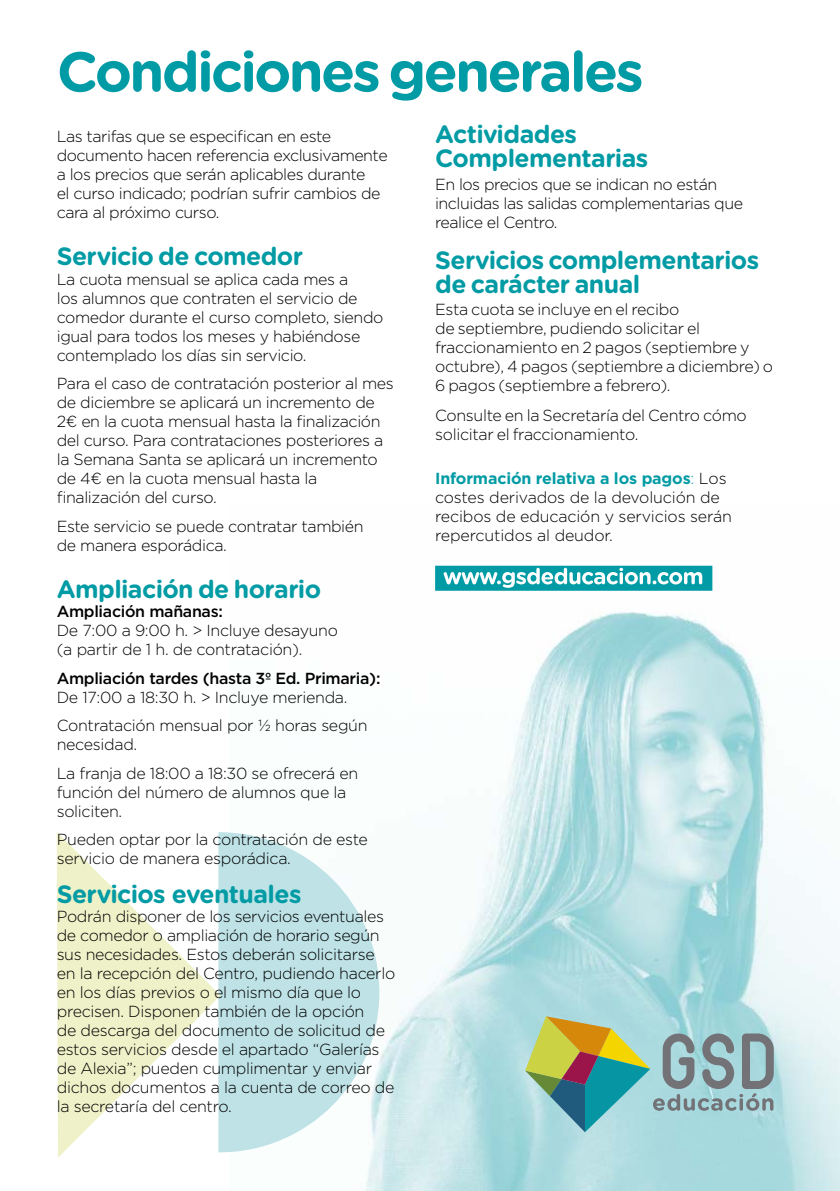
<style>
.page{position:relative;width:840px;height:1191px;background:#fff}
.page>*{position:absolute;margin:0;border:0;box-sizing:border-box;transform-origin:0 0}
.t1{font:700 56px "Gotham Rounded";letter-spacing:-.05em;color:#009ba4}
.t2{font:700 25px/24px "Gotham Rounded";letter-spacing:-.025em;color:#009ba4}
.t3{font:300 16px/19px "Gotham";letter-spacing:-.025em;color:#000}
.t4{font:500 16px "Gotham";letter-spacing:-.02em;color:#000}
.s1{font-weight:700;color:#009ba4}
.s2{color:#009ba4}
</style>
<div class="page">
<img style="left:365px;top:565px;width:474px;height:626px">
<svg style="left:435px;top:566px;width:277px;height:25px"></svg>
<svg style="left:525px;top:1016px;width:248px;height:116px"></svg>
<svg style="left:220px;top:832px;width:159px;height:320px;fill:#bee2e6"></svg>
<svg style="left:57px;top:832px;width:163px;height:325px"></svg>
<h1 class="t1" style="left:57px;top:31px;width:588px">Condiciones generales</h1>
<p class="t3" style="left:57px;top:127px;width:332px">Las tarifas que se especifican en este documento hacen referencia exclusivamente a los precios que serán aplicables durante<br>el curso indicado; podrían sufrir cambios de cara al próximo curso.</p>
<h2 class="t2" style="left:57px;top:243px;width:248px">Servicio de comedor</h2>
<p class="t3" style="left:57px;top:269px;width:328px">La cuota mensual se aplica cada mes a<br>los alumnos que contraten el servicio de comedor durante el curso completo, siendo igual para todos los meses y habiéndose contemplado los días sin servicio.</p>
<p class="t3" style="left:57px;top:374px;width:338px">Para el caso de contratación posterior al mes de diciembre se aplicará un incremento de 2€ en la cuota mensual hasta la finalización del curso. Para contrataciones posteriores a la Semana Santa se aplicará un incremento de 4€ en la cuota mensual hasta la finalización del curso.</p>
<p class="t3" style="left:57px;top:516px;width:308px">Este servicio se puede contratar también de manera esporádica.</p>
<h2 class="t2" style="left:57px;top:575px;width:266px">Ampliación de horario</h2>
<p class="t4" style="left:57px;top:601px;width:167px">Ampliación mañanas:</p>
<p class="t3" style="left:57px;top:621px;width:283px">De 7:00 a 9:00 h. &gt; Incluye desayuno (a partir de 1 h. de contratación).</p>
<p class="t4" style="left:57px;top:668px;width:325px">Ampliación tardes (hasta 3º Ed. Primaria):</p>
<p class="t3" style="left:57px;top:682px;width:312px;line-height:28.4px">De 17:00 a 18:30 h. &gt; Incluye merienda.<br>Contratación mensual por ½ horas según</p>
<p class="t3" style="left:57px;top:730px;width:303px;line-height:28.4px">necesidad.<br>La franja de 18:00 a 18:30 se ofrecerá en</p>
<p class="t3" style="left:57px;top:782px;width:291px">función del número de alumnos que la soliciten.</p>
<p class="t3" style="left:57px;top:830px;width:312px">Pueden optar por la contratación de este servicio de manera esporádica.</p>
<h2 class="t2" style="left:57px;top:880px;width:246px">Servicios eventuales</h2>
<p class="t3" style="left:57px;top:906px;width:340px">Podrán disponer de los servicios eventuales de comedor o ampliación de horario según sus necesidades. Estos deberán solicitarse en la recepción del Centro, pudiendo hacerlo en los días previos o el mismo día que lo precisen. Disponen también de la opción<br>de descarga del documento de solicitud de estos servicios desde el apartado “Galerías de Alexia”; pueden cumplimentar y enviar dichos documentos a la cuenta de correo de la secretaría del centro.</p>
<h2 class="t2" style="left:435px;top:121px;width:215px">Actividades<br>Complementarias</h2>
<p class="t3" style="left:435px;top:174px;width:309px">En los precios que se indican no están incluidas las salidas complementarias que realice el Centro.</p>
<h2 class="t2" style="left:435px;top:247px;width:325px">Servicios complementarios de carácter anual</h2>
<p class="t3" style="left:435px;top:299px;width:339px">Esta cuota se incluye en el recibo<br>de septiembre, pudiendo solicitar el fraccionamiento en 2 pagos (septiembre y octubre), 4 pagos (septiembre a diciembre) o 6 pagos (septiembre a febrero).</p>
<p class="t3" style="left:435px;top:405px;width:313px">Consulte en la Secretaría del Centro cómo solicitar el fraccionamiento.</p>
<p class="t3" style="left:435px;top:469px;width:298px"><span class="s1">Información relativa a los pagos</span><span class="s2">:</span> Los costes derivados de la devolución de recibos de educación y servicios serán repercutidos al deudor.</p>
</div>
